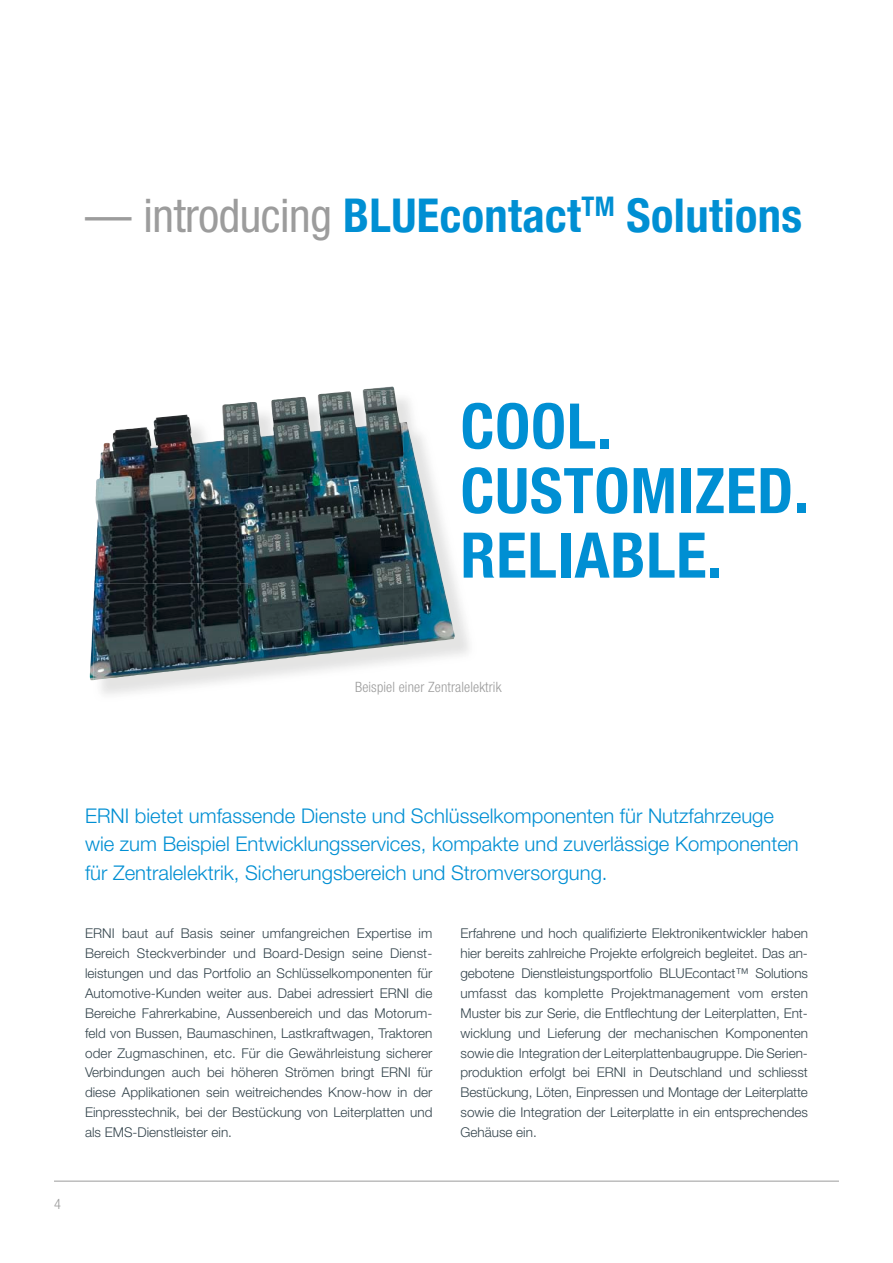
<style>
.page{position:relative;width:893px;height:1263px;background:#fff}
.page>*{position:absolute;margin:0;border:0;box-sizing:border-box;transform-origin:0 0}
.t1{font:700 condensed 63px/64.5px "Helvetica Neue";letter-spacing:.015em;color:#008fd3}
.t2{font:700 condensed 46.5px "Helvetica Neue";letter-spacing:.01em;color:#008fd3}
.t3{font:300 20.25px/28.5px "Helvetica Neue LT Pro";color:#008fd3}
.t4{font:300 condensed 14.25px "Helvetica Neue";letter-spacing:.01em;color:#9c9c9c}
.t5{font:300 13.5px/19.8px "Helvetica Neue LT Pro";color:#35454d;text-align:justify}
.s1{font-weight:400;color:#9c9c9c}
</style>
<div class="page">
<img style="left:93px;top:398px;width:376px;height:296px">
<img style="left:363px;top:386px;width:31px;height:4px">
<img style="left:90px;top:617px;width:3px;height:63px">
<img style="left:110px;top:404px;width:125px;height:47px">
<img style="left:248px;top:390px;width:155px;height:97px">
<img style="left:403px;top:422px;width:52px;height:223px">
<img style="left:94px;top:487px;width:309px;height:96px">
<img style="left:93px;top:583px;width:155px;height:97px">
<img style="left:248px;top:583px;width:155px;height:79px">
<hr style="left:54px;top:1181px;width:785px;height:1px;background:#9c9c9c">
<h2 class="t2" style="left:85px;top:187px;width:719px"><span class="s1">— introducing</span> BLUEcontact<sup>TM</sup> Solutions</h2>
<h1 class="t1" style="left:460px;top:393px;width:350px">COOL.<br>CUSTOMIZED.<br>RELIABLE.</h1>
<p class="t4" style="left:355px;top:679px;width:148px">Beispiel einer Zentralelektrik</p>
<p class="t4" style="left:54px;top:1195px;width:8px">4</p>
<h3 class="t3" style="left:85px;top:801px;width:715px">ERNI bietet umfassende Dienste und Schlüsselkomponenten für Nutzfahrzeuge wie zum Beispiel Entwicklungsservices, kompakte und zuverlässige Komponenten für Zentralelektrik, Sicherungsbereich und Stromversorgung.</h3>
<p class="t5" style="left:85px;top:923px;width:349px">ERNI baut auf Basis seiner umfangreichen Expertise im Bereich Steckverbinder und Board-Design seine Dienst&shy;leistungen und das Portfolio an Schlüsselkomponenten für Automotive-Kunden weiter aus. Dabei adressiert ERNI die Bereiche Fahrerkabine, Aussenbereich und das Motorum&shy;feld von Bussen, Baumaschinen, Lastkraftwagen, Traktoren oder Zugmaschinen, etc. Für die Gewährleistung sicherer Verbindungen auch bei höheren Strömen bringt ERNI für diese Applikationen sein weitreichendes Know-how in der Einpresstechnik, bei der Bestückung von Leiterplatten und als EMS-Dienstleister ein.</p>
<p class="t5" style="left:460px;top:923px;width:349px">Erfahrene und hoch qualifizierte Elektronikentwickler haben hier bereits zahlreiche Projekte erfolgreich begleitet. Das an&shy;gebotene Dienstleistungsportfolio BLUEcontact™ Solutions umfasst das komplette Projektmanagement vom ersten Muster bis zur Serie, die Entflechtung der Leiterplatten, Ent&shy;wicklung und Lieferung der mechanischen Komponenten sowie die Integration der Leiterplattenbaugruppe. Die Serien&shy;produktion erfolgt bei ERNI in Deutschland und schliesst Bestückung, Löten, Einpressen und Montage der Leiterplatte sowie die Integration der Leiterplatte in ein entsprechendes Gehäuse ein.</p>
</div>
